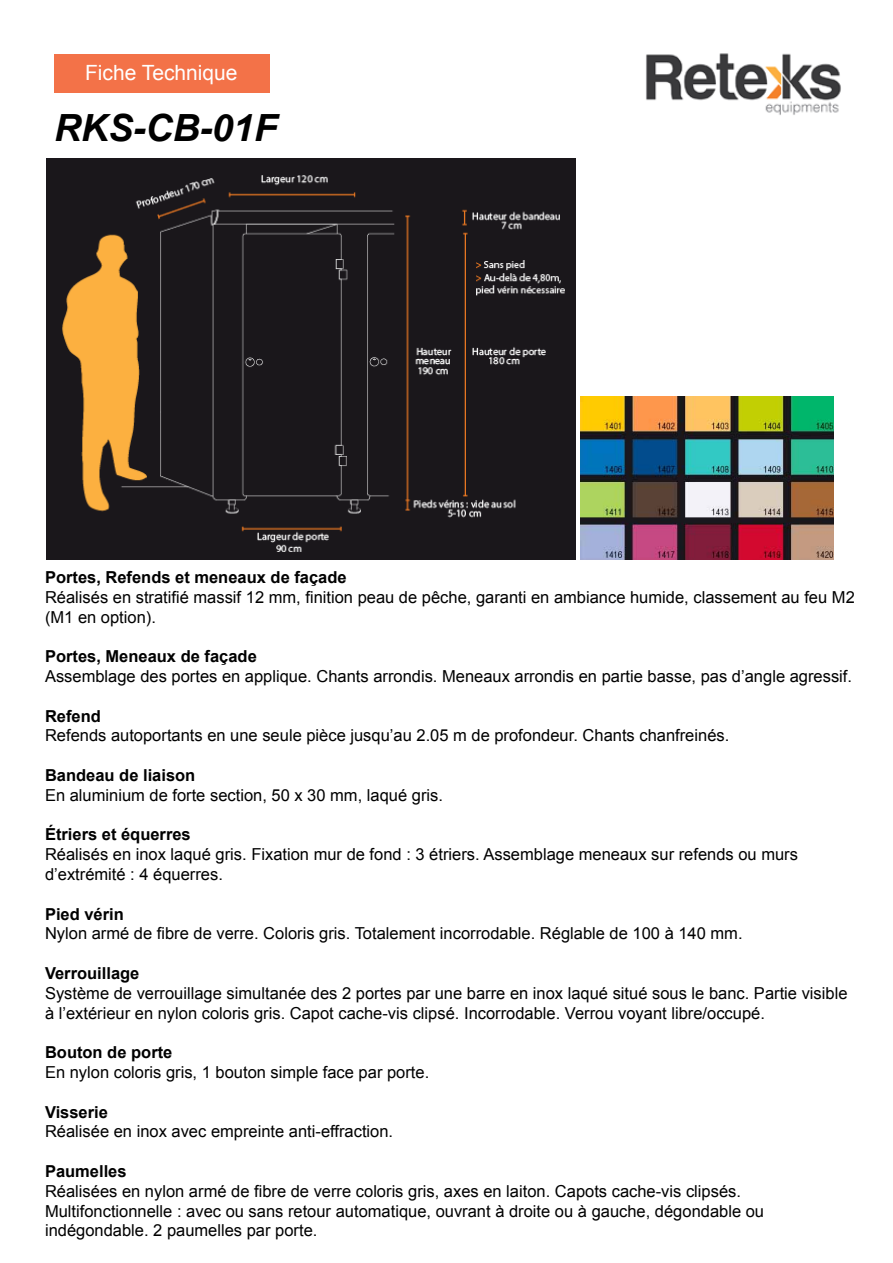
<style>
.page{position:relative;width:893px;height:1263px;background:#fff}
.page>*{position:absolute;margin:0;border:0;box-sizing:border-box;transform-origin:0 0}
.t1{font:italic 700 37.5px "Arial";color:#000}
.t2{font:21px "Arial";color:#fff}
.t3{font:16.5px/19.8px "Arial";color:#000}
.t4{font:700 16.5px "Arial";color:#000}
</style>
<div class="page">
<img style="left:646px;top:53px;width:195px;height:62px">
<div style="left:54px;top:54px;width:216px;height:39px;background:#f37248"></div>
<img style="left:46px;top:159px;width:529px;height:401px">
<img style="left:580px;top:397px;width:253px;height:163px">
<p class="t2" style="left:85px;top:59px;width:154px">Fiche Technique</p>
<h1 class="t1" style="left:54px;top:103px;width:224px">RKS-CB-01F</h1>
<p class="t4" style="left:45px;top:566px;width:303px">Portes, Refends et meneaux de façade</p>
<p class="t3" style="left:45px;top:587px;width:811px">Réalisés en stratifié massif 12 mm, finition peau de pêche, garanti en ambiance humide, classement au feu M2 (M1 en option).</p>
<p class="t4" style="left:45px;top:645px;width:213px">Portes, Meneaux de façade</p>
<p class="t3" style="left:45px;top:666px;width:809px">Assemblage des portes en applique. Chants arrondis. Meneaux arrondis en partie basse, pas d’angle agressif.</p>
<p class="t4" style="left:45px;top:705px;width:57px">Refend</p>
<p class="t3" style="left:45px;top:726px;width:686px">Refends autoportants en une seule pièce jusqu’au 2.05 m de profondeur. Chants chanfreinés.</p>
<p class="t4" style="left:45px;top:764px;width:152px">Bandeau de liaison</p>
<p class="t3" style="left:45px;top:785px;width:399px">En aluminium de forte section, 50 x 30 mm, laqué gris.</p>
<p class="t4" style="left:45px;top:823px;width:147px">Étriers et équerres</p>
<p class="t3" style="left:45px;top:845px;width:754px">Réalisés en inox laqué gris. Fixation mur de fond : 3 étriers. Assemblage meneaux sur refends ou murs d’extrémité : 4 équerres.</p>
<p class="t4" style="left:45px;top:903px;width:80px">Pied vérin</p>
<p class="t3" style="left:45px;top:924px;width:699px">Nylon armé de fibre de verre. Coloris gris. Totalement incorrodable. Réglable de 100 à 140 mm.</p>
<p class="t4" style="left:45px;top:962px;width:96px">Verrouillage</p>
<p class="t3" style="left:45px;top:983px;width:804px">Système de verrouillage simultanée des 2 portes par une barre en inox laqué situé sous le banc. Partie visible à l’extérieur en nylon coloris gris. Capot cache-vis clipsé. Incorrodable. Verrou voyant libre/occupé.</p>
<p class="t4" style="left:45px;top:1041px;width:129px">Bouton de porte</p>
<p class="t3" style="left:45px;top:1062px;width:386px">En nylon coloris gris, 1 bouton simple face par porte.</p>
<p class="t4" style="left:45px;top:1101px;width:64px">Visserie</p>
<p class="t3" style="left:45px;top:1122px;width:350px">Réalisée en inox avec empreinte anti-effraction.</p>
<p class="t4" style="left:45px;top:1160px;width:83px">Paumelles</p>
<p class="t3" style="left:45px;top:1181px;width:721px">Réalisées en nylon armé de fibre de verre coloris gris, axes en laiton. Capots cache-vis clipsés.<br>Multifonctionnelle : avec ou sans retour automatique, ouvrant à droite ou à gauche, dégondable ou indégondable. 2 paumelles par porte.</p>
</div>
